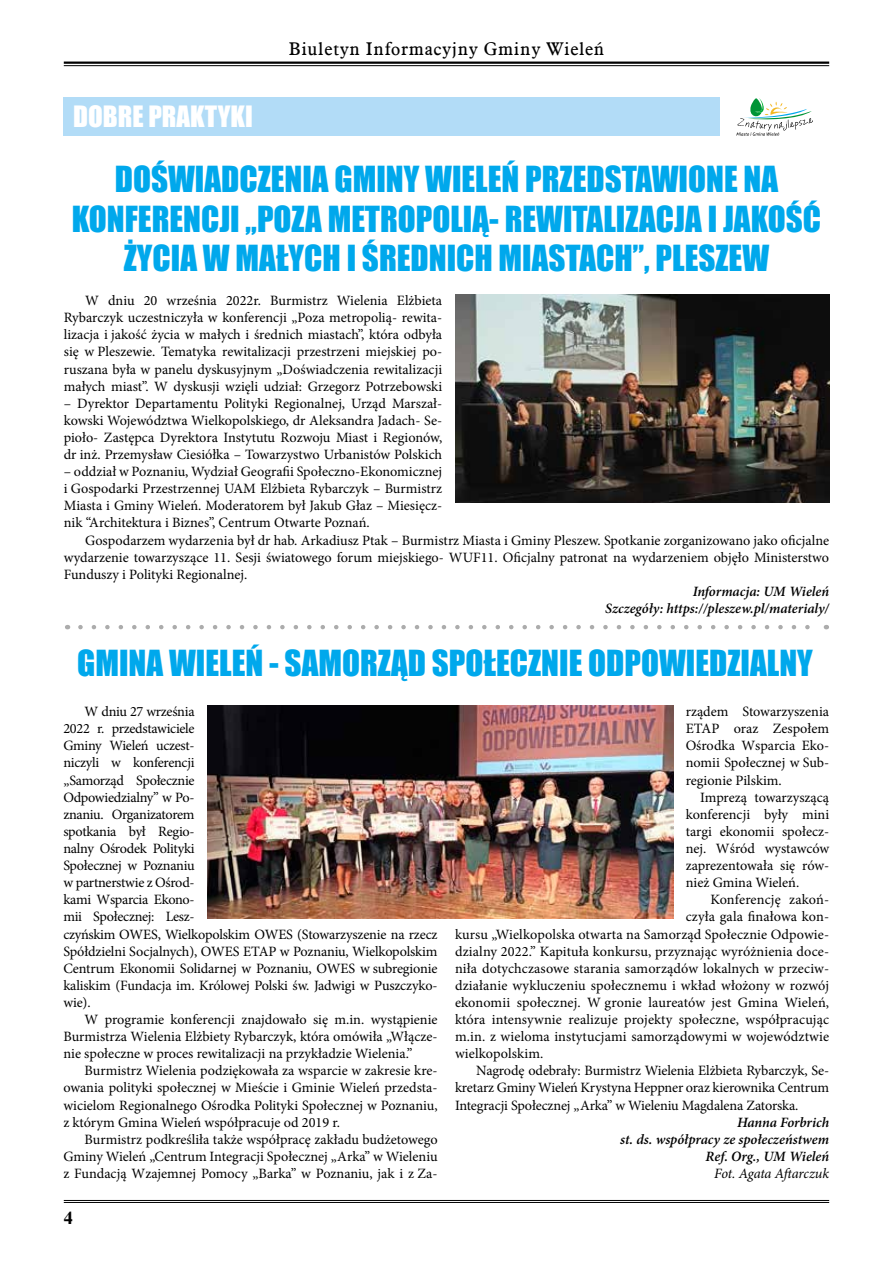
<style>
.page{position:relative;width:893px;height:1263px;background:#fff}
.page>*{position:absolute;margin:0;border:0;box-sizing:border-box;transform-origin:0 0}
.t1{font:33px "Impact";color:#00a8ec}
.t2{font:27px "Impact";color:#fff}
.t3{font:18px "Aldine 721 EU";letter-spacing:.04em;color:#000}
.t4{font:700 18px "Dutch 801 EU";color:#000}
.t5{font:14.25px/17.1px "Minion Pro";letter-spacing:-.005em;color:#000;text-align:justify}
.t6{font:italic 600 14.25px/17.1px "Minion Pro";color:#000;text-align:right}
.t7{font:italic 14.25px "Minion Pro";letter-spacing:-.015em;color:#000}
</style>
<div class="page">
<hr style="left:64px;top:62px;width:765px;height:2px;background:#000">
<hr style="left:64px;top:65px;width:765px;height:1px;background:#000">
<hr style="left:64px;top:1200px;width:765px;height:1px;background:#000">
<hr style="left:64px;top:1202px;width:765px;height:1px;background:#000">
<div style="left:64px;top:98px;width:656px;height:38px;background:#b2dcf7"></div>
<svg style="left:736px;top:98px;width:77px;height:38px"></svg>
<svg style="left:80px;top:625px;width:730px;height:4px"></svg>
<img style="left:455px;top:295px;width:374px;height:208px">
<img style="left:207px;top:706px;width:466px;height:213px">
<h2 class="t2" style="left:73px;top:95px;width:181px">DOBRE PRAKTYKI</h2>
<p class="t3" style="left:289px;top:38px;width:317px">Biuletyn Informacyjny Gminy Wieleń</p>
<h1 class="t1" style="left:115px;top:153px;width:72px">DOŚWIAD</h1>
<h1 class="t1" style="left:239px;top:153px;width:34px">CZENIA</h1>
<h1 class="t1" style="left:335px;top:153px;width:36px">GMINY</h1>
<h1 class="t1" style="left:425px;top:153px;width:118px">WIELEŃ PRZEDSTAWIONE</h1>
<h1 class="t1" style="left:744px;top:153px;width:18px">NA</h1>
<h1 class="t1" style="left:72px;top:193px;width:83px">KONFEREN</h1>
<h1 class="t1" style="left:201px;top:193px;width:144px">CJI „POZA METROPOLIĄ</h1>
<h1 class="t1" style="left:489px;top:193px;width:32px">- REWITALIZA</h1>
<h1 class="t1" style="left:656px;top:193px;width:167px">CJA I JAKOŚĆ</h1>
<h1 class="t1" style="left:124px;top:233px;width:130px">ŻYCIA W MAŁY</h1>
<h1 class="t1" style="left:304px;top:233px;width:91px">CH I ŚREDNI</h1>
<h1 class="t1" style="left:456px;top:233px;width:60px">CH MIASTA</h1>
<h1 class="t1" style="left:596px;top:233px;width:93px">CH”, PLESZEW</h1>
<p class="t5" style="left:64px;top:292px;width:380px;text-indent:21px">W dniu 20 września 2022r. Burmistrz Wielenia Elżbieta Rybarczyk uczestniczyła w konferencji „Poza metropolią- rewita&shy;lizacja i jakość życia w małych i średnich miastach”, która odbyła się w Pleszewie. Tematyka rewitalizacji przestrzeni miejskiej po&shy;ruszana była w panelu dyskusyjnym „Doświadczenia rewitalizacji małych miast”. W dyskusji wzięli udział: Grzegorz Potrzebowski</p>
<p class="t5" style="left:64px;top:395px;width:380px">– Dyrektor Departamentu Polityki Regionalnej, Urząd Marszał&shy;kowski Województwa Wielkopolskiego, dr Aleksandra Jadach- Se&shy;pioło- Zastępca Dyrektora Instytutu Rozwoju Miast i Regionów, dr inż. Przemysław Ciesiółka – Towarzystwo Urbanistów Polskich</p>
<p class="t5" style="left:64px;top:463px;width:380px">– oddział w Poznaniu, Wydział Geografii Społeczno-Ekonomicznej i Gospodarki Przestrzennej UAM Elżbieta Rybarczyk – Burmistrz Miasta i Gminy Wieleń. Moderatorem był Jakub Głaz – Miesięcz&shy;nik “Architektura i Biznes”, Centrum Otwarte Poznań.</p>
<p class="t5" style="left:64px;top:531px;width:767px;text-indent:21px">Gospodarzem wydarzenia był dr hab. Arkadiusz Ptak – Burmistrz Miasta i Gminy Pleszew. Spotkanie zorganizowano jako oficjalne wydarzenie towarzyszące 11. Sesji światowego forum miejskiego- WUF11. Oficjalny patronat na wydarzeniem objęło Ministerstwo Funduszy i Polityki Regionalnej.</p>
<p class="t6" style="left:605px;top:583px;width:226px">Informacja: UM Wieleń<br>Szczegóły: https://pleszew.pl/materialy/</p>
<h1 class="t1" style="left:77px;top:637px;width:36px">GMINA</h1>
<h1 class="t1" style="left:169px;top:637px;width:152px">WIELEŃ - SAMORZĄD</h1>
<h1 class="t1" style="left:432px;top:637px;width:33px">SPOŁE</h1>
<h1 class="t1" style="left:510px;top:637px;width:33px">CZNIE</h1>
<h1 class="t1" style="left:588px;top:637px;width:35px">ODPOWIEDZIALNY</h1>
<p class="t5" style="left:686px;top:703px;width:145px">rządem Stowarzyszenia ETAP oraz Zespołem Ośrodka Wsparcia Eko&shy;nomii Społecznej w Sub&shy;regionie Pilskim.</p>
<p class="t5" style="left:686px;top:789px;width:145px;text-indent:15px">Imprezą towarzyszącą konferencji były mini targi ekonomii społecz&shy;nej. Wśród wystawców zaprezentowała się rów&shy;nież Gmina Wieleń.</p>
<p class="t5" style="left:710px;top:891px;width:120px">Konferencję zakoń-</p>
<p class="t5" style="left:686px;top:908px;width:145px">czyła gala finałowa kon-</p>
<p class="t5" style="left:455px;top:925px;width:376px">kursu „Wielkopolska otwarta na Samorząd Społecznie Odpowie-</p>
<p class="t5" style="left:455px;top:942px;width:376px">dzialny 2022.” Kapituła konkursu, przyznając wyróżnienia doce-</p>
<p class="t5" style="left:455px;top:960px;width:376px">niła dotychczasowe starania samorządów lokalnych w przeciw-</p>
<p class="t5" style="left:455px;top:977px;width:376px">działanie wykluczeniu społecznemu i wkład włożony w rozwój</p>
<p class="t5" style="left:455px;top:994px;width:376px">ekonomii społecznej. W gronie laureatów jest Gmina Wieleń,</p>
<p class="t5" style="left:455px;top:1011px;width:376px">która intensywnie realizuje projekty społeczne, współpracując</p>
<p class="t5" style="left:455px;top:1028px;width:376px">m.in. z wieloma instytucjami samorządowymi w województwie</p>
<p class="t5" style="left:455px;top:1045px;width:90px">wielkopolskim.</p>
<p class="t5" style="left:476px;top:1062px;width:354px">Nagrodę odebrały: Burmistrz Wielenia Elżbieta Rybarczyk, Se-</p>
<p class="t5" style="left:455px;top:1079px;width:376px">kretarz Gminy Wieleń Krystyna Heppner oraz kierownika Centrum</p>
<p class="t5" style="left:455px;top:1096px;width:345px">Integracji Społecznej „Arka” w Wieleniu Magdalena Zatorska.</p>
<p class="t6" style="left:620px;top:1113px;width:210px">Hanna Forbrich<br>st. ds. współpracy ze społeczeństwem<br>Ref. Org., UM Wieleń</p>
<p class="t7" style="left:714px;top:1164px;width:116px">Fot. Agata Aftarczuk</p>
<p class="t5" style="left:63px;top:703px;width:376px;text-align:left;text-indent:21px">W dniu 27 września<br>2022 r. przedstawiciele<br>Gminy Wieleń uczest-<br>niczyli w konferencji<br>„Samorząd Społecznie<br>Odpowiedzialny” w Po-<br>znaniu. Organizatorem<br>spotkania był Regio-<br>nalny Ośrodek Polityki<br>Społecznej w Poznaniu<br>w partnerstwie z Ośrod-<br>kami Wsparcia Ekono-<br>mii Społecznej: Lesz-<br>czyńskim OWES, Wielkopolskim OWES (Stowarzyszenie na rzecz<br>Spółdzielni Socjalnych), OWES ETAP w Poznaniu, Wielkopolskim<br>Centrum Ekonomii Solidarnej w Poznaniu, OWES w subregionie kaliskim (Fundacja im. Królowej Polski św. Jadwigi w Puszczyko&shy;wie).</p>
<p class="t5" style="left:63px;top:1011px;width:376px;text-indent:21px">W programie konferencji znajdowało się m.in. wystąpienie Burmistrza Wielenia Elżbiety Rybarczyk, która omówiła „Włącze&shy;nie społeczne w proces rewitalizacji na przykładzie Wielenia.”</p>
<p class="t5" style="left:63px;top:1062px;width:376px;text-indent:21px">Burmistrz Wielenia podziękowała za wsparcie w zakresie kre&shy;owania polityki społecznej w Mieście i Gminie Wieleń przedsta&shy;wicielom Regionalnego Ośrodka Polityki Społecznej w Poznaniu, z którym Gmina Wieleń współpracuje od 2019 r.</p>
<p class="t5" style="left:63px;top:1131px;width:376px;text-indent:21px">Burmistrz podkreśliła także współpracę zakładu budżetowego Gminy Wieleń „Centrum Integracji Społecznej „Arka” w Wieleniu z Fundacją Wzajemnej Pomocy „Barka” w Poznaniu, jak i z Za-</p>
<p class="t4" style="left:64px;top:1207px;width:10px">4</p>
</div>
